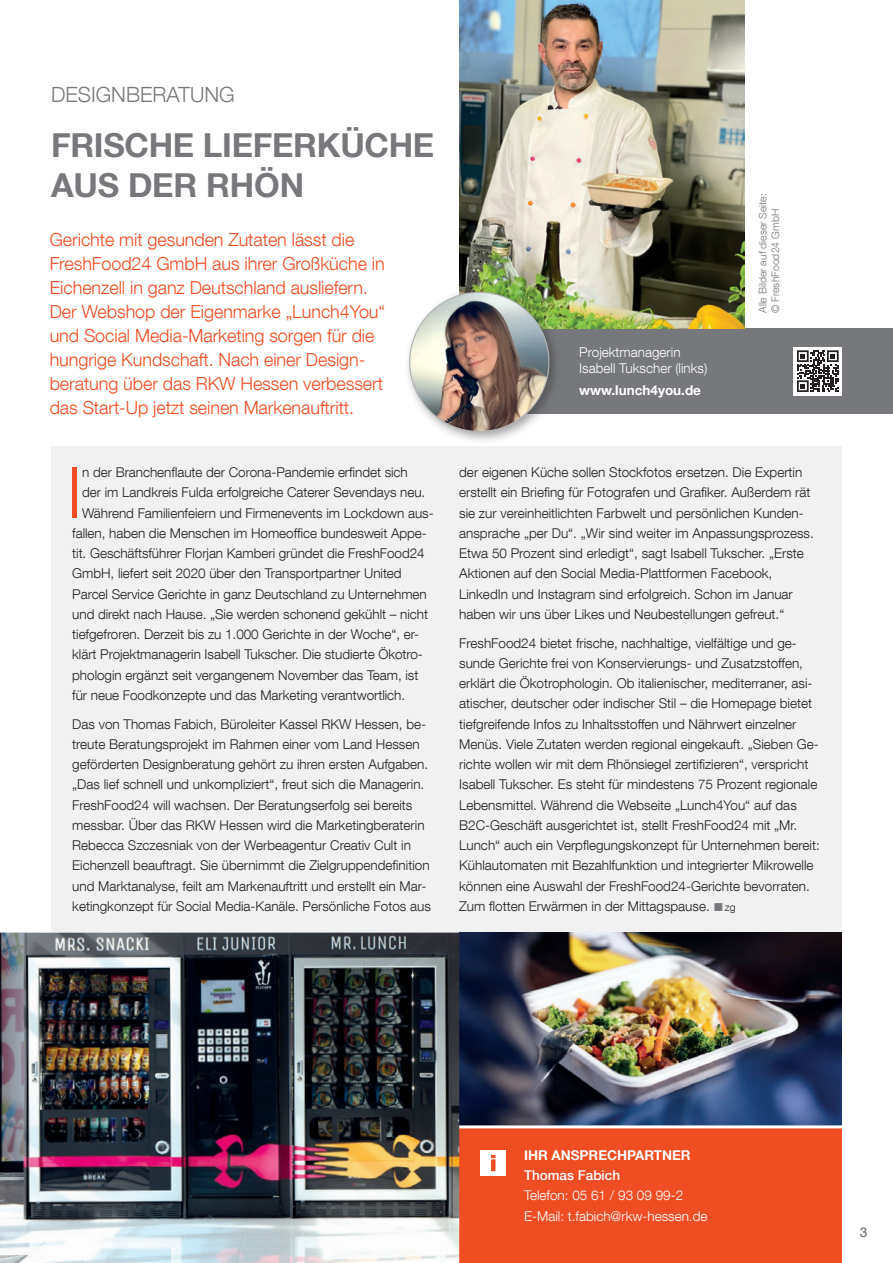
<style>
.page{position:relative;width:893px;height:1263px;background:#fff}
.page>*{position:absolute;margin:0;border:0;box-sizing:border-box;transform-origin:0 0}
.t1{font:300 70.2px "Helvetica Neue LT Com";color:#f04d22}
.t2{font:700 33px/39.6px "Helvetica Neue LT Com";letter-spacing:-.01em;color:#76787b}
.t3{font:300 21px "Helvetica Neue LT Com";color:#76787b}
.t4{font:300 18px/24px "Helvetica Neue LT Com";letter-spacing:-.005em;color:#f04d22}
.t5{font:300 13.5px/20.2px "Helvetica Neue LT Com";color:#231f20}
.t6{font:300 13.5px/20.2px "Helvetica Neue LT Com";color:#fff}
.t7{font:700 13.5px "Helvetica Neue LT Com";color:#fff}
.t8{font:500 13.5px "Helvetica Neue LT Com";color:#fff}
.t9{font:500 13.5px "Helvetica Neue LT Com";color:#76787b}
.t10{font:300 10.5px/12.6px "Helvetica Neue LT Com";color:#76787b}
.s1{color:#76787b}
.s2{font-size:10.5px}
</style>
<div class="page">
<div style="left:51px;top:446px;width:791px;height:682px;background:#eeeeef"></div>
<img style="left:459px;top:932px;width:383px;height:193px">
<div style="left:459px;top:1127px;width:383px;height:136px;background:#f04d22"></div>
<div style="left:480px;top:1150px;width:26px;height:26px;background:#fff"></div>
<hr style="left:491px;top:1159px;width:4px;height:12px;background:#f04d22">
<svg style="left:491px;top:1155px;width:4px;height:3px"></svg>
<div style="left:459px;top:329px;width:434px;height:85px;background:#76787b"></div>
<div style="left:794px;top:347px;width:48px;height:48px;background:#fff"></div>
<svg style="left:797px;top:350px;width:42px;height:42px"></svg>
<img style="left:459px;top:0;width:286px;height:329px">
<div style="left:403px;top:286px;width:159px;height:158px;background:#231f20;opacity:.4"></div>
<img style="left:410px;top:292px;width:139px;height:140px;border-radius:70px">
<hr style="left:434px;top:1125px;width:416px;height:3px;background:#fff">
<img style="left:0;top:932px;width:459px;height:331px">
<h3 class="t3" style="left:51px;top:82px;width:185px">DESIGNBERATUNG</h3>
<h2 class="t2" style="left:51px;top:125px;width:385px">FRISCHE LIEFERKÜCHE<br>AUS DER RHÖN</h2>
<p class="t4" style="left:50px;top:227px;width:337px">Gerichte mit gesunden Zutaten lässt die FreshFood24 GmbH aus ihrer Großküche in Eichenzell in ganz Deutschland ausliefern.<br>Der Webshop der Eigenmarke „Lunch4You“ und Social Media-Marketing sorgen für die hungrige Kundschaft. Nach einer Design&shy;beratung über das RKW Hessen verbessert das Start-Up jetzt seinen Markenauftritt.</p>
<h1 class="t1" style="left:67px;top:450px;width:17px">I</h1>
<p class="t5" style="left:82px;top:462px;width:327px">n der Branchenflaute der Corona-Pandemie erfindet sich</p>
<p class="t5" style="left:82px;top:482px;width:345px">der im Landkreis Fulda erfolgreiche Caterer Sevendays neu.</p>
<p class="t5" style="left:82px;top:502px;width:353px">Während Familienfeiern und Firmenevents im Lockdown aus-</p>
<p class="t5" style="left:72px;top:523px;width:356px">fallen, haben die Menschen im Homeoffice bundesweit Appe-</p>
<p class="t5" style="left:72px;top:543px;width:354px">tit. Geschäftsführer Florjan Kamberi gründet die FreshFood24</p>
<p class="t5" style="left:72px;top:563px;width:331px">GmbH, liefert seit 2020 über den Transportpartner United</p>
<p class="t5" style="left:72px;top:583px;width:356px">Parcel Service Gerichte in ganz Deutschland zu Unternehmen</p>
<p class="t5" style="left:72px;top:604px;width:357px">und direkt nach Hause. „Sie werden schonend gekühlt – nicht</p>
<p class="t5" style="left:72px;top:624px;width:348px">tiefgefroren. Derzeit bis zu 1.000 Gerichte in der Woche“, er-</p>
<p class="t5" style="left:72px;top:644px;width:352px">klärt Projektmanagerin Isabell Tukscher. Die studierte Ökotro-</p>
<p class="t5" style="left:72px;top:664px;width:348px">phologin ergänzt seit vergangenem November das Team, ist</p>
<p class="t5" style="left:72px;top:685px;width:334px">für neue Foodkonzepte und das Marketing verantwortlich.</p>
<p class="t5" style="left:72px;top:713px;width:360px">Das von Thomas Fabich, Büroleiter Kassel RKW Hessen, be&shy;treute Beratungsprojekt im Rahmen einer vom Land Hessen geförderten Designberatung gehört zu ihren ersten Aufgaben. „Das lief schnell und unkompliziert“, freut sich die Managerin.<br>FreshFood24 will wachsen. Der Beratungserfolg sei bereits messbar. Über das RKW Hessen wird die Marketingberaterin Rebecca Szczesniak von der Werbeagentur Creativ Cult in Eichenzell beauftragt. Sie übernimmt die Zielgruppendefinition und Marktanalyse, feilt am Markenauftritt und erstellt ein Mar&shy;ketingkonzept für Social Media-Kanäle. Persönliche Fotos aus</p>
<p class="t6" style="left:579px;top:343px;width:130px;line-height:16.2px">Projektmanagerin<br>Isabell Tukscher (links)</p>
<p class="t7" style="left:579px;top:382px;width:123px">www.lunch4you.de</p>
<p class="t10" style="left:756px;top:313px;width:121px;rotate:-90deg">Alle Bilder auf dieser Seite: © FreshFood24 GmbH</p>
<p class="t5" style="left:459px;top:462px;width:356px">der eigenen Küche sollen Stockfotos ersetzen. Die Expertin erstellt ein Briefing für Fotografen und Grafiker. Außerdem rät sie zur vereinheitlichten Farbwelt und persönlichen Kunden&shy;ansprache „per Du“. „Wir sind weiter im Anpassungsprozess.<br>Etwa 50 Prozent sind erledigt“, sagt Isabell Tukscher. „Erste Aktionen auf den Social Media-Plattformen Facebook, LinkedIn und Instagram sind erfolgreich. Schon im Januar haben wir uns über Likes und Neubestellungen gefreut.“</p>
<p class="t5" style="left:459px;top:632px;width:362px">FreshFood24 bietet frische, nachhaltige, vielfältige und ge&shy;sunde Gerichte frei von Konservierungs- und Zusatzstoffen, erklärt die Ökotrophologin. Ob italienischer, mediterraner, asi&shy;atischer, deutscher oder indischer Stil – die Homepage bietet tiefgreifende Infos zu Inhaltsstoffen und Nährwert einzelner Menüs. Viele Zutaten werden regional eingekauft. „Sieben Ge&shy;richte wollen wir mit dem Rhönsiegel zertifizieren“, verspricht Isabell Tukscher. Es steht für mindestens 75 Prozent regionale Lebensmittel. Während die Webseite „Lunch4You“ auf das B2C-Geschäft ausgerichtet ist, stellt FreshFood24 mit „Mr.<br>Lunch“ auch ein Verpflegungskonzept für Unternehmen bereit:<br>Kühlautomaten mit Bezahlfunktion und integrierter Mikrowelle können eine Auswahl der FreshFood24-Gerichte bevorraten.<br>Zum flotten Erwärmen in der Mittagspause. <span class="s1">■</span><span class="s2">zg</span></p>
<p class="t7" style="left:524px;top:1146px;width:168px">IHR ANSPRECHPARTNER</p>
<p class="t8" style="left:524px;top:1167px;width:98px">Thomas Fabich</p>
<p class="t6" style="left:524px;top:1185px;width:185px">Telefon: 05 61 / 93 09 99-2<br>E-Mail: t.fabich@rkw-hessen.de</p>
<p class="t9" style="left:860px;top:1224px;width:9px">3</p>
</div>
